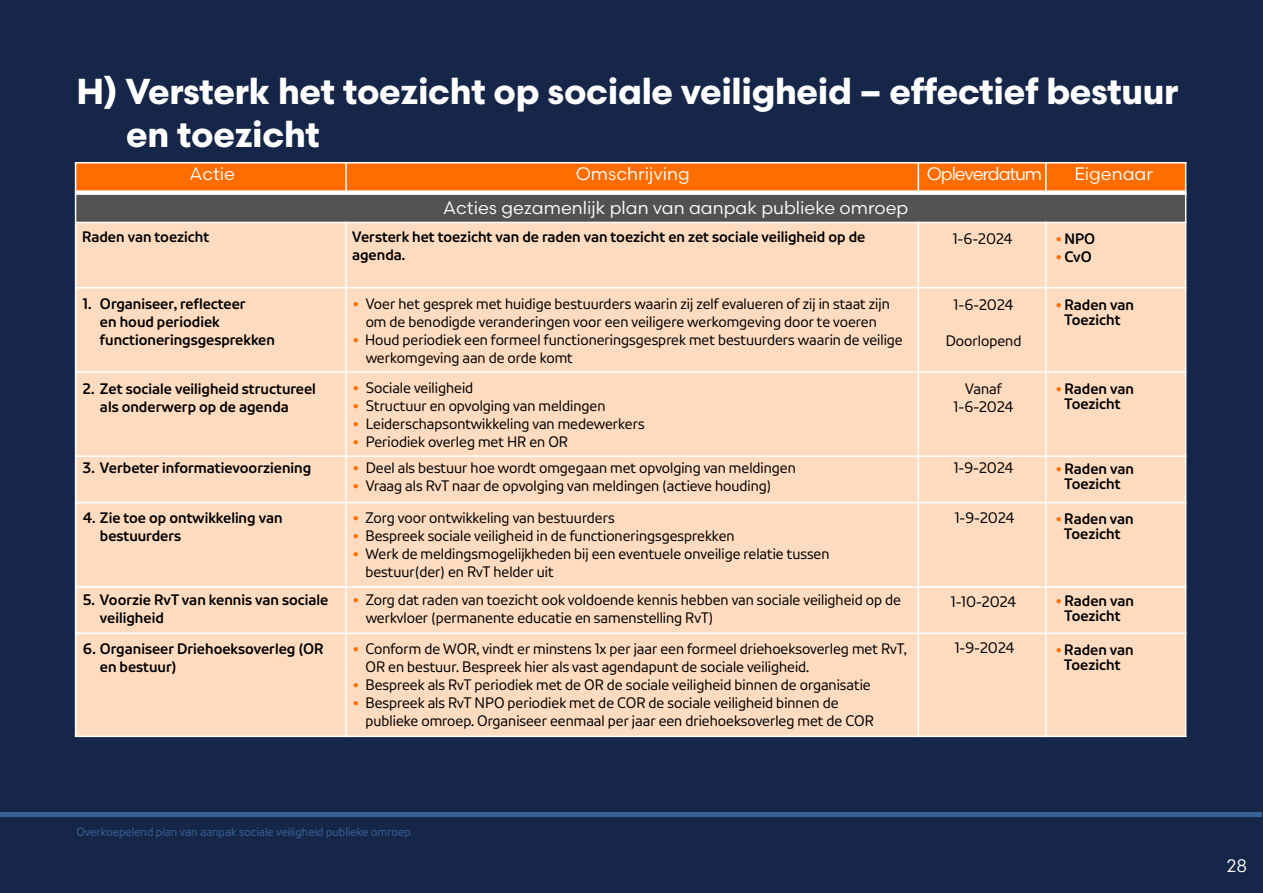
<style>
.page{position:relative;width:1263px;height:893px;background:#152648}
.page>*{position:absolute;margin:0;border:0;box-sizing:border-box;transform-origin:0 0}
.t1{font:700 36px/43.2px "NPO Scandia";letter-spacing:-.01em;color:#fff}
.t2{font:18px "NPO Scandia";color:#fff}
.t3{font:18px "NPO Scandia";letter-spacing:-.06em;color:#fff}
.t4{font:15px/18px "NPO Sans";color:#000}
.t5{font:700 15px/18px "NPO Sans";color:#000;text-align:center}
.t6{font:12px "NPO Sans";color:#376194}
.s1{font-family:"NPO Scandia";color:#ff6d00}
.s2{font-family:"NPO Scandia";font-weight:700;color:#ff6d00}
</style>
<div class="page">
<div style="left:75px;top:163px;width:271px;height:29px;background:#ff6d00"></div>
<div style="left:346px;top:163px;width:572px;height:29px;background:#ff6d00"></div>
<div style="left:918px;top:163px;width:128px;height:29px;background:#ff6d00"></div>
<div style="left:1046px;top:163px;width:140px;height:29px;background:#ff6d00"></div>
<div style="left:75px;top:192px;width:1111px;height:30px;background:#525252"></div>
<div style="left:75px;top:222px;width:271px;height:66px;background:#ffdbbf"></div>
<div style="left:346px;top:222px;width:572px;height:66px;background:#ffdbbf"></div>
<div style="left:918px;top:222px;width:128px;height:66px;background:#ffdbbf"></div>
<div style="left:1046px;top:222px;width:140px;height:66px;background:#ffdbbf"></div>
<div style="left:75px;top:288px;width:271px;height:84px;background:#ffdbbf"></div>
<div style="left:346px;top:288px;width:572px;height:84px;background:#ffdbbf"></div>
<div style="left:918px;top:288px;width:128px;height:84px;background:#ffdbbf"></div>
<div style="left:1046px;top:288px;width:140px;height:84px;background:#ffdbbf"></div>
<div style="left:75px;top:372px;width:271px;height:84px;background:#ffdbbf"></div>
<div style="left:346px;top:372px;width:572px;height:84px;background:#ffdbbf"></div>
<div style="left:918px;top:372px;width:128px;height:84px;background:#ffdbbf"></div>
<div style="left:1046px;top:372px;width:140px;height:84px;background:#ffdbbf"></div>
<div style="left:75px;top:456px;width:271px;height:47px;background:#ffdbbf"></div>
<div style="left:346px;top:456px;width:572px;height:47px;background:#ffdbbf"></div>
<div style="left:918px;top:456px;width:128px;height:47px;background:#ffdbbf"></div>
<div style="left:1046px;top:456px;width:140px;height:47px;background:#ffdbbf"></div>
<div style="left:75px;top:503px;width:271px;height:84px;background:#ffdbbf"></div>
<div style="left:346px;top:503px;width:572px;height:84px;background:#ffdbbf"></div>
<div style="left:918px;top:503px;width:128px;height:84px;background:#ffdbbf"></div>
<div style="left:1046px;top:503px;width:140px;height:84px;background:#ffdbbf"></div>
<div style="left:75px;top:587px;width:271px;height:46px;background:#ffdbbf"></div>
<div style="left:346px;top:587px;width:572px;height:46px;background:#ffdbbf"></div>
<div style="left:918px;top:587px;width:128px;height:46px;background:#ffdbbf"></div>
<div style="left:1046px;top:587px;width:140px;height:46px;background:#ffdbbf"></div>
<div style="left:75px;top:633px;width:271px;height:103px;background:#ffdbbf"></div>
<div style="left:346px;top:633px;width:572px;height:103px;background:#ffdbbf"></div>
<div style="left:918px;top:633px;width:128px;height:103px;background:#ffdbbf"></div>
<div style="left:1046px;top:633px;width:140px;height:103px;background:#ffdbbf"></div>
<hr style="left:345px;top:162px;width:2px;height:32px;background:#fff">
<hr style="left:345px;top:222px;width:2px;height:515px;background:#fff">
<hr style="left:917px;top:162px;width:2px;height:32px;background:#fff">
<hr style="left:917px;top:222px;width:2px;height:515px;background:#fff">
<hr style="left:1045px;top:162px;width:1px;height:32px;background:#fff">
<hr style="left:1045px;top:222px;width:1px;height:515px;background:#fff">
<div style="left:75px;top:190px;width:1111px;height:5px;background:#fff"></div>
<hr style="left:75px;top:222px;width:1111px;height:1px;background:#fff">
<hr style="left:75px;top:287px;width:1111px;height:1px;background:#fff">
<hr style="left:75px;top:371px;width:1111px;height:2px;background:#fff">
<hr style="left:75px;top:455px;width:1111px;height:2px;background:#fff">
<hr style="left:75px;top:502px;width:1111px;height:1px;background:#fff">
<hr style="left:75px;top:586px;width:1111px;height:2px;background:#fff">
<hr style="left:75px;top:632px;width:1111px;height:2px;background:#fff">
<hr style="left:75px;top:162px;width:1px;height:575px;background:#fff">
<hr style="left:1185px;top:162px;width:1px;height:575px;background:#fff">
<hr style="left:75px;top:162px;width:1111px;height:1px;background:#fff">
<hr style="left:75px;top:736px;width:1111px;height:1px;background:#fff">
<div style="left:1px;top:812px;width:1261px;height:5px;background:#376194"></div>
<h1 class="t1" style="left:126px;top:69px;width:1054px;text-indent:-50px">H) Versterk het toezicht op sociale veiligheid – effectief bestuur en toezicht</h1>
<p class="t2" style="left:189px;top:163px;width:47px">Actie</p>
<p class="t2" style="left:576px;top:163px;width:116px">Omschrijving</p>
<p class="t3" style="left:927px;top:163px;width:117px">Opleverdatum</p>
<p class="t2" style="left:1074px;top:163px;width:80px">Eigenaar</p>
<p class="t2" style="left:443px;top:196px;width:467px">Acties gezamenlijk plan van aanpak publieke omroep</p>
<p class="t5" style="left:82px;top:228px;width:129px">Raden van toezicht</p>
<p class="t5" style="left:352px;top:228px;width:515px">Versterk het toezicht van de raden van toezicht en zet sociale veiligheid op de</p>
<p class="t4" style="left:953px;top:230px;width:61px">1-6-2024</p>
<p class="t5" style="left:352px;top:246px;width:55px">agenda.</p>
<p class="t5" style="left:1056px;top:229px;width:41px"><span class="s1">•</span> NPO</p>
<p class="t5" style="left:1056px;top:247px;width:37px"><span class="s1">•</span> CvO</p>
<p class="t5" style="left:100px;top:294px;width:177px;text-align:left;text-indent:-17px">1. Organiseer, reflecteer<br>en houd periodiek functioneringsgesprekken</p>
<p class="t5" style="left:100px;top:379px;width:217px;text-align:left;text-indent:-17px">2. Zet sociale veiligheid structureel als onderwerp op de agenda</p>
<p class="t4" style="left:353px;top:294px;width:538px;text-align:center"><span class="s2">•</span> Voer het gesprek met huidige bestuurders waarin zij zelf evalueren of zij in staat zijn om de benodigde veranderingen voor een veiligere werkomgeving door te voeren</p>
<p class="t4" style="left:366px;top:330px;width:539px;text-indent:-13px"><span class="s2">•</span> Houd periodiek een formeel functioneringsgesprek met bestuurders waarin de veilige werkomgeving aan de orde komt</p>
<p class="t4" style="left:353px;top:379px;width:122px"><span class="s2">•</span> Sociale veiligheid</p>
<p class="t4" style="left:353px;top:397px;width:254px"><span class="s2">•</span> Structuur en opvolging van meldingen</p>
<p class="t4" style="left:353px;top:415px;width:293px"><span class="s2">•</span> Leiderschapsontwikkeling van medewerkers</p>
<p class="t4" style="left:353px;top:433px;width:217px"><span class="s2">•</span> Periodiek overleg met HR en OR</p>
<p class="t4" style="left:954px;top:295px;width:61px">1-6-2024</p>
<p class="t4" style="left:946px;top:331px;width:77px">Doorlopend</p>
<p class="t4" style="left:954px;top:380px;width:61px;text-align:center">Vanaf<br>1-6-2024</p>
<p class="t5" style="left:1056px;top:296px;width:80px;line-height:15px"><span class="s1">•</span> Raden van<br>Toezicht</p>
<p class="t5" style="left:1056px;top:381px;width:80px;line-height:15px"><span class="s1">•</span> Raden van<br>Toezicht</p>
<p class="t5" style="left:83px;top:459px;width:230px">3. Verbeter informatievoorziening</p>
<p class="t4" style="left:353px;top:459px;width:444px"><span class="s2">•</span> Deel als bestuur hoe wordt omgegaan met opvolging van meldingen</p>
<p class="t4" style="left:353px;top:477px;width:420px"><span class="s2">•</span> Vraag als RvT naar de opvolging van meldingen (actieve houding)</p>
<p class="t4" style="left:954px;top:459px;width:61px">1-9-2024</p>
<p class="t5" style="left:1056px;top:461px;width:80px;line-height:15px"><span class="s1">•</span> Raden van<br>Toezicht</p>
<p class="t5" style="left:100px;top:509px;width:184px;text-align:left;text-indent:-17px">4. Zie toe op ontwikkeling van bestuurders</p>
<p class="t4" style="left:353px;top:509px;width:263px"><span class="s2">•</span> Zorg voor ontwikkeling van bestuurders</p>
<p class="t4" style="left:353px;top:527px;width:383px"><span class="s2">•</span> Bespreek sociale veiligheid in de functioneringsgesprekken</p>
<p class="t4" style="left:365px;top:545px;width:466px;text-indent:-13px"><span class="s2">•</span> Werk de meldingsmogelijkheden bij een eventuele onveilige relatie tussen bestuur(der) en RvT helder uit</p>
<p class="t4" style="left:955px;top:509px;width:61px">1-9-2024</p>
<p class="t5" style="left:1056px;top:511px;width:80px;line-height:15px"><span class="s1">•</span> Raden van<br>Toezicht</p>
<p class="t5" style="left:100px;top:591px;width:230px;text-align:left;text-indent:-17px">5. Voorzie RvT van kennis van sociale veiligheid</p>
<p class="t4" style="left:366px;top:591px;width:537px;text-indent:-13px"><span class="s2">•</span> Zorg dat raden van toezicht ook voldoende kennis hebben van sociale veiligheid op de werkvloer (permanente educatie en samenstelling RvT)</p>
<p class="t4" style="left:951px;top:592px;width:67px">1-10-2024</p>
<p class="t5" style="left:1056px;top:593px;width:80px;line-height:15px"><span class="s1">•</span> Raden van<br>Toezicht</p>
<p class="t5" style="left:100px;top:640px;width:225px;text-align:left;text-indent:-17px">6. Organiseer Driehoeksoverleg (OR en bestuur)</p>
<p class="t4" style="left:365px;top:640px;width:543px;text-indent:-13px"><span class="s2">•</span> Conform de WOR, vindt er minstens 1x per jaar een formeel driehoeksoverleg met RvT,<br>OR en bestuur. Bespreek hier als vast agendapunt de sociale veiligheid.</p>
<p class="t4" style="left:353px;top:676px;width:520px"><span class="s2">•</span> Bespreek als RvT periodiek met de OR de sociale veiligheid binnen de organisatie</p>
<p class="t4" style="left:365px;top:694px;width:510px;text-indent:-13px"><span class="s2">•</span> Bespreek als RvT NPO periodiek met de COR de sociale veiligheid binnen de publieke omroep. Organiseer eenmaal per jaar een driehoeksoverleg met de COR</p>
<p class="t4" style="left:955px;top:639px;width:61px">1-9-2024</p>
<p class="t5" style="left:1056px;top:641px;width:80px;line-height:15px"><span class="s1">•</span> Raden van<br>Toezicht</p>
<p class="t6" style="left:77px;top:824px;width:336px">Overkoepelend plan van aanpak sociale veiligheid publieke omroep</p>
<p class="t2" style="left:1226px;top:855px;width:22px">28</p>
</div>
